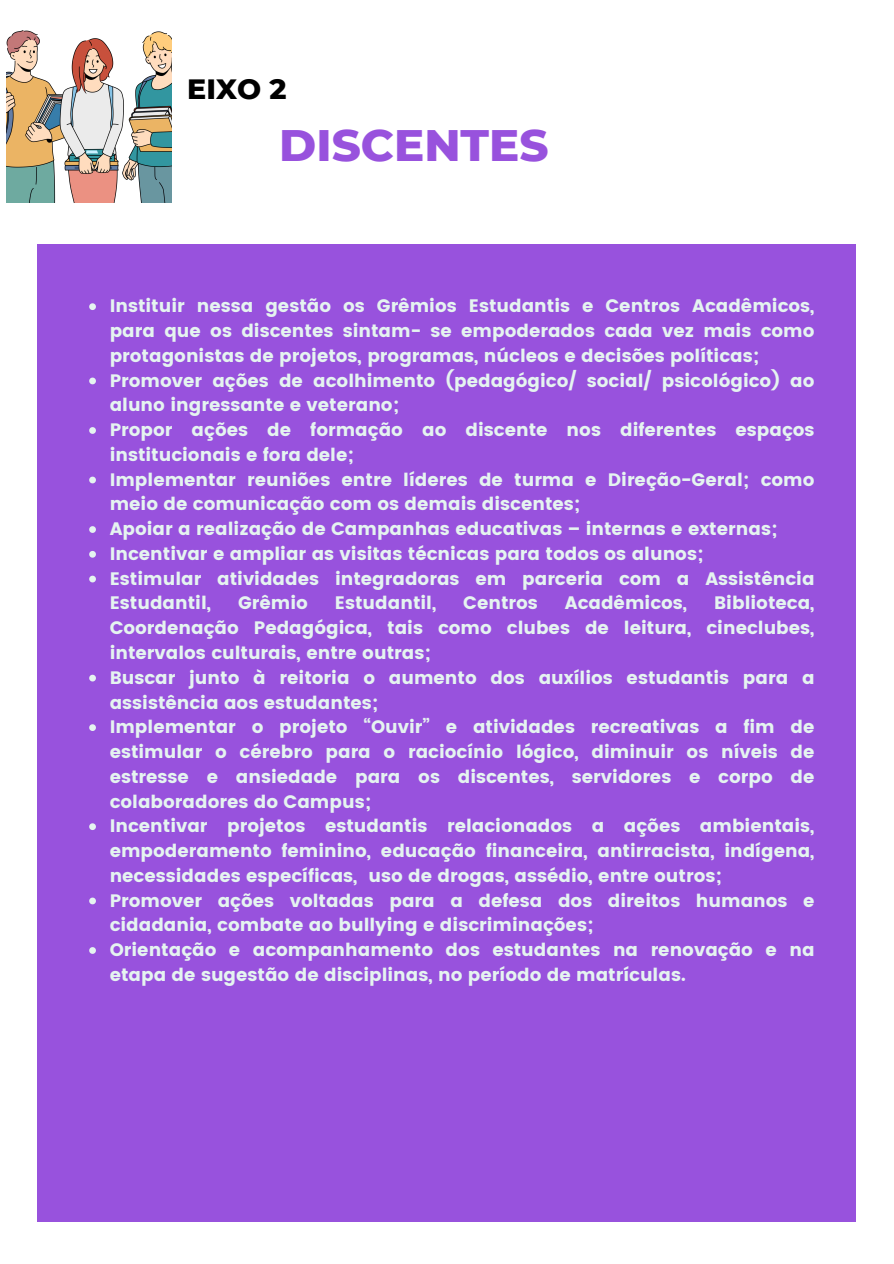
<style>
.page{position:relative;width:894px;height:1264px;background:#fff}
.page>*{position:absolute;margin:0;border:0;box-sizing:border-box;transform-origin:0 0}
.t1{font:800 45px "Montserrat";color:#9852dd}
.t2{font:800 28.5px "Montserrat";color:#000}
.t3{font:18px/24.8px "Poppins";color:#e5f4f0}
</style>
<div class="page">
<div style="left:38px;top:244px;width:817px;height:977px;background:#9852dd"></div>
<svg style="left:89px;top:303px;width:7px;height:7px"></svg>
<svg style="left:89px;top:377px;width:7px;height:7px"></svg>
<svg style="left:89px;top:427px;width:7px;height:7px"></svg>
<svg style="left:89px;top:476px;width:7px;height:7px"></svg>
<svg style="left:89px;top:526px;width:7px;height:7px"></svg>
<svg style="left:89px;top:551px;width:7px;height:6px"></svg>
<svg style="left:89px;top:575px;width:7px;height:7px"></svg>
<svg style="left:89px;top:674px;width:7px;height:7px"></svg>
<svg style="left:89px;top:724px;width:7px;height:7px"></svg>
<svg style="left:89px;top:823px;width:7px;height:7px"></svg>
<svg style="left:89px;top:897px;width:7px;height:7px"></svg>
<svg style="left:89px;top:947px;width:7px;height:6px"></svg>
<img style="left:7px;top:30px;width:164px;height:172px">
<p class="t2" style="left:187px;top:71px;width:101px">EIXO 2</p>
<p class="t1" style="left:279px;top:118px;width:271px">DISCENTES</p>
<p class="t3" style="left:110px;top:294px;width:706px;text-align:justify">Instituir nessa gestão os Grêmios Estudantis e Centros Acadêmicos, para que os discentes sintam- se empoderados cada vez mais como protagonistas de projetos, programas, núcleos e decisões políticas;</p>
<h2 class="t3" style="left:110px;top:368px;width:706px">Promover ações de acolhimento (pedagógico/ social/ psicológico) ao aluno ingressante e veterano;</h2>
<h1 class="t3" style="left:110px;top:417px;width:706px">Propor ações de formação ao discente nos diferentes espaços institucionais e fora dele;</h1>
<p class="t3" style="left:110px;top:467px;width:706px">Implementar reuniões entre líderes de turma e Direção-Geral; como meio de comunicação com os demais discentes;</p>
<p class="t3" style="left:110px;top:516px;width:669px">Apoiar a realização de Campanhas educativas – internas e externas;</p>
<p class="t3" style="left:110px;top:541px;width:595px">Incentivar e ampliar as visitas técnicas para todos os alunos;</p>
<p class="t3" style="left:110px;top:566px;width:706px">Estimular atividades integradoras em parceria com a Assistência<br>Estudantil,</p>
<p class="t3" style="left:238px;top:591px;width:71px">Grêmio</p>
<p class="t3" style="left:335px;top:591px;width:103px">Estudantil,</p>
<p class="t3" style="left:463px;top:591px;width:76px">Centros</p>
<p class="t3" style="left:564px;top:591px;width:124px">Acadêmicos,</p>
<p class="t3" style="left:110px;top:591px;width:706px;text-align:justify;text-indent:604px">Biblioteca, Coordenação Pedagógica, tais como clubes de leitura, cineclubes, intervalos culturais, entre outras;</p>
<p class="t3" style="left:110px;top:665px;width:706px">Buscar junto à reitoria o aumento dos auxílios estudantis para a assistência aos estudantes;</p>
<p class="t3" style="left:110px;top:714px;width:706px;text-align:justify">Implementar o projeto “Ouvir” e atividades recreativas a fim de estimular o cérebro para o raciocínio lógico, diminuir os níveis de estresse e ansiedade para os discentes, servidores e corpo de colaboradores do Campus;</p>
<p class="t3" style="left:110px;top:813px;width:706px;text-align:justify">Incentivar projetos estudantis relacionados a ações ambientais, empoderamento feminino, educação financeira, antirracista, indígena, necessidades específicas, uso de drogas, assédio, entre outros;</p>
<p class="t3" style="left:110px;top:888px;width:706px">Promover ações voltadas para a defesa dos direitos humanos e cidadania, combate ao bullying e discriminações;</p>
<p class="t3" style="left:110px;top:937px;width:706px">Orientação e acompanhamento dos estudantes na renovação e na etapa de sugestão de disciplinas, no período de matrículas.</p>
</div>
